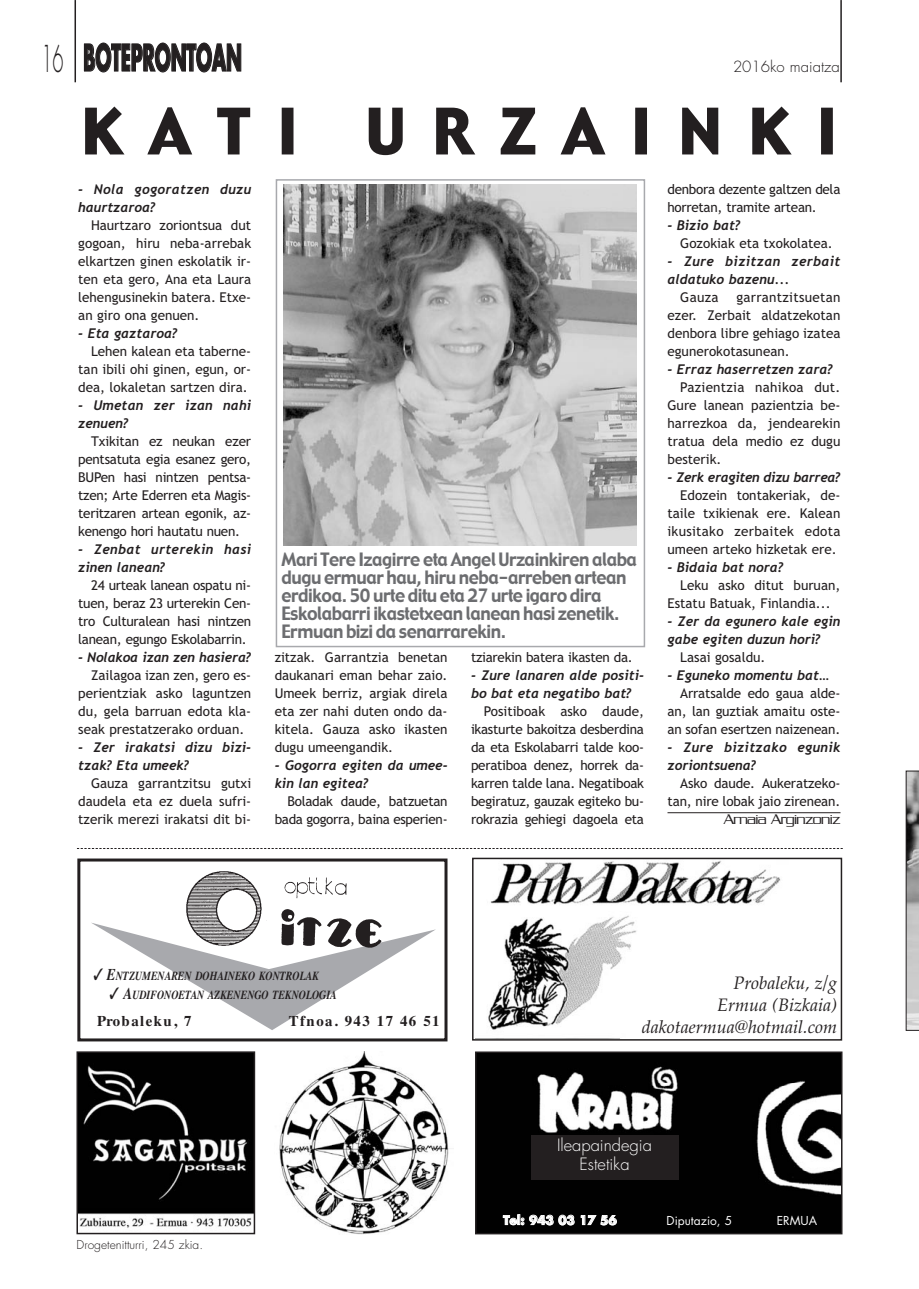
<style>
.page{position:relative;width:919px;height:1289px;background:#fff}
.page>*{position:absolute;margin:0;border:0;box-sizing:border-box;transform-origin:0 0}
.t1{font:60px "Gadget";letter-spacing:.465em;color:#231f20}
.t2{font:700 36px "Futura";letter-spacing:-.005em;color:#231f20;scale:.5 1}
.t3{font:18px/18px "Gadget";letter-spacing:-.025em;color:#6c6d70;scale:.95 1}
.t4{font:italic 18px/21.9px "Palatino";color:#231f20;text-align:right}
.t5{font:300 16.5px/19.5px "Futura";color:#fff;text-align:center}
.t6{font:300 15px "Serpentine";letter-spacing:-.04em;color:#231f20}
.t7{font:300 15px "Futura";color:#231f20}
.t8{font:700 14.85px "Times";letter-spacing:.095em;color:#231f20}
.t9{font:13.5px/18px "Trebuchet MS";color:#231f20;text-align:justify}
.t10{font:italic 700 13.5px/18px "Trebuchet";color:#231f20}
.t11{font:italic 700 13.5px/18px "Trebuchet";letter-spacing:.025em;color:#231f20}
.t12{font:13.5px/18px "Trebuchet MS";letter-spacing:-.02em;color:#231f20;text-align:right}
.t13{font:italic 700 13.5px "Trebuchet";letter-spacing:-.025em;color:#231f20}
.t14{font:italic 700 12.3px "Times";color:#231f20;scale:.8 1}
.t15{font:300 12px "Futura";color:#231f20}
.t16{font:12px "Futura";color:#fff}
.t17{font:700 12px "Futura";color:#fff}
.s1{font-weight:300}
.s2{font-size:16.5px}
</style>
<div class="page">
<hr style="left:74px;top:1px;width:2px;height:81px;background:#231f20">
<hr style="left:840px;top:1px;width:1px;height:81px;background:#231f20">
<svg style="left:77px;top:848px;width:765px;height:1px"></svg>
<hr style="left:667px;top:812px;width:173px;height:1px;background:#231f20">
<div style="left:276px;top:179px;width:369px;height:468px;border:2px solid #a8a9ad"></div>
<img style="left:283px;top:185px;width:353px;height:360px">
<img style="left:79px;top:1054px;width:173px;height:174px">
<div style="left:76px;top:1051px;width:179px;height:183px;border:2px solid #231f20"></div>
<img style="left:279px;top:1051px;width:170px;height:182px">
<img style="left:478px;top:1054px;width:361px;height:177px">
<div style="left:475px;top:1051px;width:367px;height:183px;border:2px solid #231f20"></div>
<div style="left:531px;top:1135px;width:147px;height:45px;background:#231f20"></div>
<svg style="left:905px;top:770px;width:13px;height:260px;background:#a1a1a1"></svg>
<img style="left:488px;top:861px;width:293px;height:169px">
<div style="left:472px;top:857px;width:370px;height:183px;border:2px solid #231f20"></div>
<svg style="left:91px;top:922px;width:345px;height:108px"></svg>
<div style="left:77px;top:858px;width:370px;height:183px;border:3px solid #231f20"></div>
<img style="left:185px;top:871px;width:196px;height:77px">
<h2 class="t2" style="left:41px;top:41px;width:402px"><span class="s1">16</span> BOTEPRONTOAN</h2>
<p class="t7" style="left:733px;top:59px;width:108px">2016ko maiatza</p>
<h1 class="t1" style="left:82px;top:109px;width:756px">KATI URZAINKI</h1>
<p class="t11" style="left:78px;top:181px;width:174px">- Nola gogoratzen duzu haurtzaroa?</p>
<p class="t9" style="left:78px;top:217px;width:174px;text-indent:13px">Haurtzaro zoriontsua dut gogoan, hiru neba-arrebak elkartzen ginen eskolatik ir&shy;ten eta gero, Ana eta Laura lehengusinekin batera. Etxe&shy;an giro ona genuen.</p>
<p class="t10" style="left:78px;top:325px;width:101px">- Eta gaztaroa?</p>
<p class="t9" style="left:78px;top:343px;width:174px;text-indent:13px">Lehen kalean eta taberne&shy;tan ibili ohi ginen, egun, or&shy;dea, lokaletan sartzen dira.</p>
<p class="t10" style="left:78px;top:397px;width:174px">- Umetan zer izan nahi zenuen?</p>
<p class="t9" style="left:78px;top:433px;width:174px;text-indent:13px">Txikitan ez neukan ezer pentsatuta egia esanez gero, BUPen hasi nintzen pentsa&shy;tzen; Arte Ederren eta Magis&shy;teritzaren artean egonik, az&shy;kenengo hori hautatu nuen.</p>
<p class="t11" style="left:78px;top:541px;width:174px">- Zenbat urterekin hasi zinen lanean?</p>
<p class="t9" style="left:78px;top:577px;width:174px;text-indent:13px">24 urteak lanean ospatu ni&shy;tuen, beraz 23 urterekin Cen&shy;tro Culturalean hasi nintzen lanean, egungo Eskolabarrin.</p>
<p class="t10" style="left:78px;top:649px;width:174px">- Nolakoa izan zen hasiera?</p>
<p class="t9" style="left:78px;top:667px;width:174px;text-indent:13px">Zailagoa izan zen, gero es&shy;perientziak asko laguntzen du, gela barruan edota kla&shy;seak prestatzerako orduan.</p>
<p class="t10" style="left:78px;top:739px;width:174px">- Zer irakatsi dizu bizi&shy;tzak? Eta umeek?</p>
<p class="t9" style="left:78px;top:775px;width:174px;text-indent:13px">Gauza garrantzitsu gutxi daudela eta ez duela sufri&shy;tzerik merezi irakatsi dit bi-</p>
<h3 class="t3" style="left:281px;top:552px;width:376px">Mari Tere Izagirre eta Angel Urzainkiren alaba dugu ermuar hau, hiru neba-arreben artean erdikoa. 50 urte ditu eta 27 urte igaro dira Eskolabarri ikastetxean lanean hasi zenetik.<br>Ermuan bizi da senarrarekin.</h3>
<p class="t9" style="left:274px;top:649px;width:174px">zitzak. Garrantzia benetan daukanari eman behar zaio.<br>Umeek berriz, argiak direla eta zer nahi duten ondo da&shy;kitela. Gauza asko ikasten dugu umeengandik.</p>
<p class="t10" style="left:274px;top:757px;width:174px">- Gogorra egiten da umee&shy;kin lan egitea?</p>
<p class="t12" style="left:274px;top:793px;width:174px">Boladak daude, batzuetan bada gogorra, baina esperien-</p>
<p class="t12" style="left:471px;top:649px;width:163px">tziarekin batera ikasten da.</p>
<p class="t10" style="left:471px;top:667px;width:174px">- Zure lanaren alde positi&shy;bo bat eta negatibo bat?</p>
<p class="t9" style="left:471px;top:703px;width:174px;text-indent:13px">Positiboak asko daude, ikasturte bakoitza desberdina da eta Eskolabarri talde koo&shy;peratiboa denez, horrek da&shy;karren talde lana. Negatiboak begiratuz, gauzak egiteko bu&shy;rokrazia gehiegi dagoela eta</p>
<p class="t12" style="left:667px;top:181px;width:174px;text-align:left">denbora dezente galtzen dela horretan, tramite artean.</p>
<p class="t10" style="left:667px;top:217px;width:74px">- Bizio bat?</p>
<p class="t9" style="left:680px;top:235px;width:154px">Gozokiak eta txokolatea.</p>
<p class="t11" style="left:667px;top:253px;width:174px">- Zure bizitzan zerbait aldatuko bazenu...</p>
<p class="t9" style="left:680px;top:289px;width:40px">Gauza</p>
<p class="t9" style="left:667px;top:289px;width:174px;text-indent:69px">garrantzitsuetan ezer. Zerbait aldatzekotan denbora libre gehiago izatea egunerokotasunean.</p>
<p class="t10" style="left:667px;top:361px;width:167px">- Erraz haserretzen zara?</p>
<p class="t9" style="left:667px;top:379px;width:174px;text-indent:13px">Pazientzia nahikoa dut.<br>Gure lanean pazientzia be&shy;harrezkoa da, jendearekin tratua dela medio ez dugu besterik.</p>
<p class="t13" style="left:667px;top:471px;width:174px">- Zerk eragiten dizu barrea?</p>
<p class="t9" style="left:667px;top:487px;width:174px;text-indent:13px">Edozein tontakeriak, de&shy;taile txikienak ere. Kalean ikusitako zerbaitek edota umeen arteko hizketak ere.</p>
<p class="t10" style="left:667px;top:559px;width:117px">- Bidaia bat nora?</p>
<p class="t9" style="left:667px;top:577px;width:174px;text-indent:13px">Leku asko ditut buruan,<br>Estatu Batuak, Finlandia...</p>
<p class="t10" style="left:667px;top:613px;width:174px">- Zer da egunero kale egin gabe egiten duzun hori?</p>
<p class="t9" style="left:680px;top:649px;width:87px">Lasai gosaldu.</p>
<p class="t10" style="left:667px;top:667px;width:163px">- Eguneko momentu bat…</p>
<p class="t9" style="left:667px;top:685px;width:174px;text-indent:13px">Arratsalde edo gaua alde&shy;an, lan guztiak amaitu oste&shy;an sofan esertzen naizenean.</p>
<p class="t11" style="left:667px;top:739px;width:174px">- Zure bizitzako egunik zoriontsuena?</p>
<p class="t9" style="left:667px;top:775px;width:174px;text-align:right">Asko daude. Aukeratzeko&shy;tan, nire lobak jaio zirenean.</p>
<p class="t6" style="left:723px;top:813px;width:118px">Amaia Arginzoniz</p>
<p class="t14" style="left:93px;top:970px;width:283px">✓ <span class="s2">E</span>NTZUMENAREN DOHAINEKO KONTROLAK</p>
<p class="t14" style="left:109px;top:990px;width:285px">✓ <span class="s2">A</span>UDIFONOETAN AZKENENGO TEKNOLOGIA</p>
<h3 class="t4" style="left:717px;top:973px;width:121px">Probaleku, z/g<br>Ermua (Bizkaia)</h3>
<p class="t8" style="left:97px;top:1016px;width:96px">Probaleku, 7</p>
<p class="t8" style="left:289px;top:1016px;width:152px">Tfnoa. 943 17 46 51</p>
<h3 class="t4" style="left:641px;top:1017px;width:197px">dakotaermua@hotmail.com</h3>
<p class="t5" style="left:557px;top:1136px;width:96px">Ileapaindegia<br>Estetika</p>
<p class="t15" style="left:77px;top:1238px;width:128px">Drogetenitturri, 245 zkia.</p>
<p class="t17" style="left:503px;top:1214px;width:115px">Tel: 943 03 17 56</p>
<p class="t16" style="left:666px;top:1214px;width:67px">Diputazio, 5</p>
<p class="t16" style="left:776px;top:1214px;width:42px">ERMUA</p>
</div>
